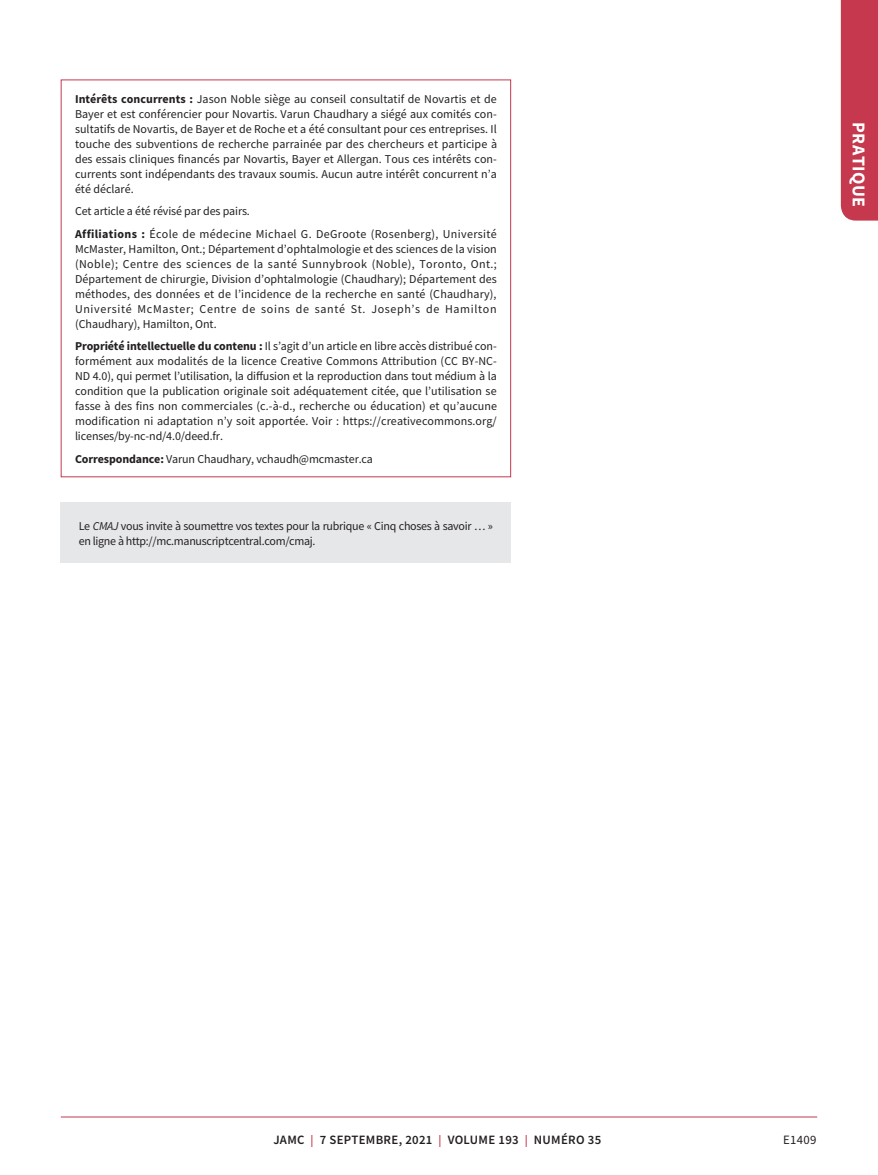
<style>
.page{position:relative;width:878px;height:1175px;background:#fff}
.page>*{position:absolute;margin:0;border:0;box-sizing:border-box;transform-origin:0 0}
.t1{font:700 18px "Source Sans Pro";letter-spacing:.025em;color:#fff}
.t2{font:600 12.75px "Source Sans Pro";letter-spacing:.025em;color:#231f20}
.t3{font:12.75px "Source Sans Pro";letter-spacing:.025em;color:#231f20}
.t4{font:12px/15px "Source Sans Pro";color:#231f20;text-align:justify}
.t5{font:12px/15px "Source Sans Pro";letter-spacing:-.025em;color:#231f20}
.t6{font:12px/22.5px "Source Sans Pro";letter-spacing:.03em;color:#231f20}
.s1{font-weight:700}
.s2{font-style:italic}
.s3{font-size:12px;color:#c5384e}
</style>
<div class="page">
<div style="left:840px;top:0;width:38px;height:220px;background:#c5384e"></div>
<hr style="left:61px;top:1116px;width:756px;height:1px;background:#c5384e">
<div style="left:61px;top:502px;width:450px;height:60px;background:#e6e7e9"></div>
<p class="t4" style="left:75px;top:91px;width:423px"><span class="s1">Intérêts concurrents :</span> Jason Noble siège au conseil consultatif de Novartis et de Bayer et est conférencier pour Novartis. Varun Chaudhary a siégé aux comités con&shy;sultatifs de Novartis, de Bayer et de Roche et a été consultant pour ces entreprises. Il touche des subventions de recherche parrainée par des chercheurs et participe à des essais cliniques financés par Novartis, Bayer et Allergan. Tous ces intérêts con&shy;currents sont indépendants des travaux soumis. Aucun autre intérêt concurrent n’a été déclaré.</p>
<p class="t6" style="left:75px;top:200px;width:423px">Cet article a été révisé par des pairs.<br><span class="s1">Affiliations :</span> École de médecine Michael G. DeGroote (Rosenberg), Université</p>
<p class="t4" style="left:75px;top:241px;width:423px">McMaster, Hamilton, Ont.; Département d’ophtalmologie et des sciences de la vision (Noble); Centre des sciences de la santé Sunnybrook (Noble), Toronto, Ont.; Département de chirurgie, Division d’ophtalmologie (Chaudhary); Département des méthodes, des données et de l’incidence de la recherche en santé (Chaudhary), Université McMaster; Centre de soins de santé St. Joseph’s de Hamilton (Chaudhary), Hamilton, Ont.</p>
<p class="t4" style="left:75px;top:339px;width:423px"><span class="s1">Propriété intellectuelle du contenu :</span> Il s’agit d’un article en libre accès distribué con&shy;formément aux modalités de la licence Creative Commons Attribution (CC BY-NC-ND 4.0), qui permet l’utilisation, la diffusion et la reproduction dans tout médium à la condition que la publication originale soit adéquatement citée, que l’utilisation se fasse à des fins non commerciales (c.-à-d., recherche ou éducation) et qu’aucune modification ni adaptation n’y soit apportée. Voir : https://creativecommons.org/ licenses/by-nc-nd/4.0/deed.fr.</p>
<p class="t4" style="left:75px;top:451px;width:299px"><span class="s1">Correspondance:</span> Varun Chaudhary, vchaudh@mcmaster.ca</p>
<p class="t5" style="left:79px;top:518px;width:415px">Le <span class="s2">CMAJ</span> vous invite à soumettre vos textes pour la rubrique « Cinq choses à savoir … » en ligne à http://mc.manuscriptcentral.com/cmaj.</p>
<h1 class="t1" style="left:871px;top:122px;width:86px;rotate:90deg">PRATIQUE</h1>
<p class="t2" style="left:273px;top:1131px;width:329px">JAMC <span class="s3">|</span> 7 SEPTEMBRE, 2021 <span class="s3">|</span> VOLUME 193 <span class="s3">|</span> NUMÉRO 35</p>
<p class="t3" style="left:783px;top:1132px;width:35px">E1409</p>
</div>
